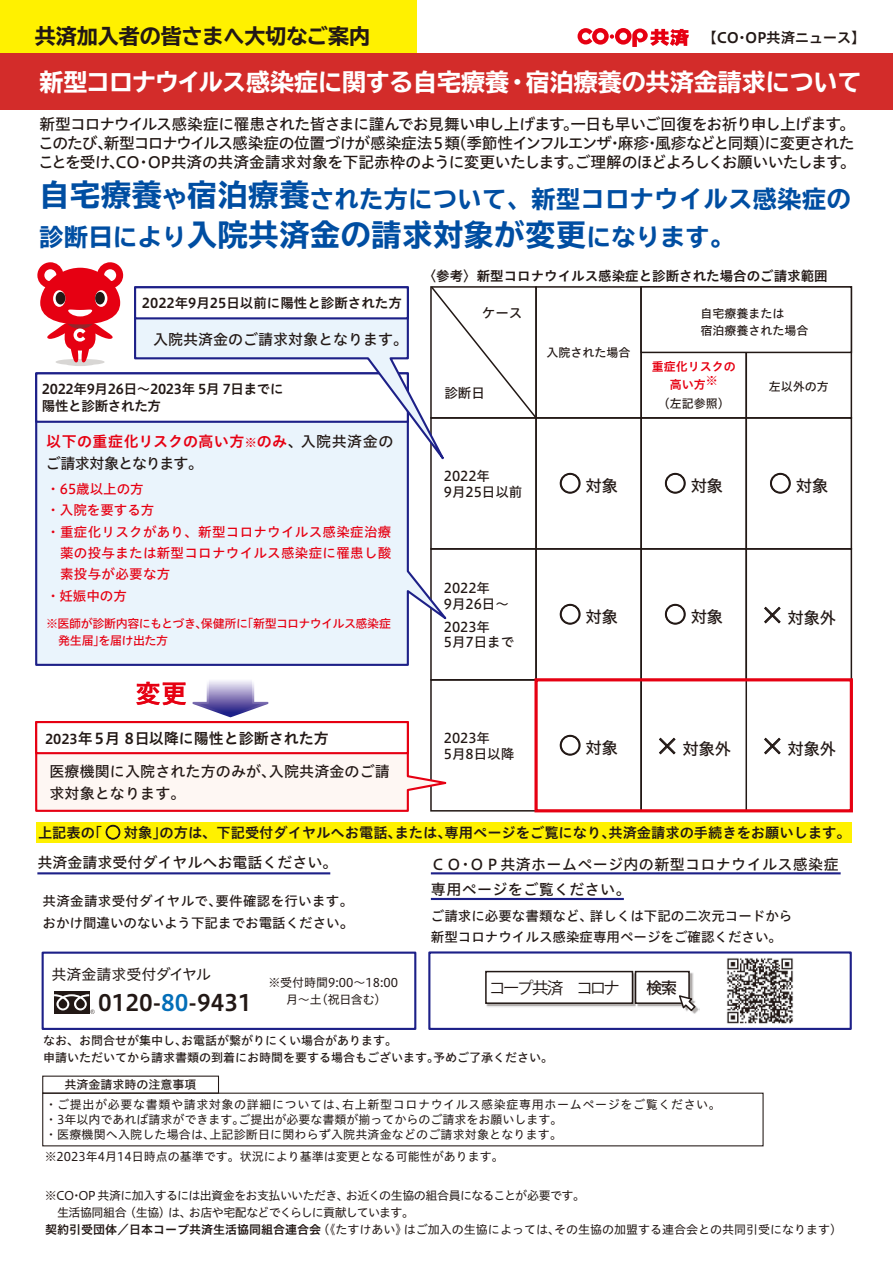
<style>
.page{position:relative;width:893px;height:1263px;background:#fff}
.page>*{position:absolute;margin:0;border:0;box-sizing:border-box;transform-origin:0 0}
.t1{font:700 expanded 30px "TBUD Go Std";letter-spacing:.025em;color:#004ea2}
.t2{font:25.5px "Hiragino UD Sans Std W6";color:#e60012}
.t3{font:700 expanded 24px "TBUD Go Std";color:#fff}
.t4{font:700 expanded 24px "TBUD Go Std";letter-spacing:.025em;color:#004ea2}
.t5{font:22.5px "Hiragino UD Sans Std W6";color:#221815}
.t6{font:700 expanded 21px "TBUD Go Std";color:#221815}
.t7{font:16.5px "Hiragino UD Sans Std W5";letter-spacing:-.03em;color:#221815}
.t8{font:16.5px "Koz Go Pr 6 N";letter-spacing:-.16em;color:#221815}
.t9{font:15.75px/19.2px "Hiragino UD Sans Std W5";letter-spacing:-.03em;color:#221815;text-align:justify}
.t10{font:15px/21.3px "Hiragino UD Sans Std W5";letter-spacing:.01em;color:#221815}
.t11{font:15px "Hiragino UD Sans Std W6";letter-spacing:.025em;color:#e60012}
.t12{font:15px "Hiragino UD Sans Std W6";color:#221815}
.t13{font:15px "Hiragino UD Sans Std W5";letter-spacing:-.055em;color:#221815}
.t14{font:15px "Hiragino UD Sans Std W4";color:#221815}
.t15{font:14.55px "Hiragino UD Sans Std W6";letter-spacing:-.02em;color:#221815}
.t16{font:14.25px "Hiragino UD Sans Std W6";color:#221815}
.t17{font:13.5px/15.8px "Hiragino UD Sans Std W5";color:#221815}
.t18{font:13.5px/21.3px "Hiragino UD Sans Std W5";letter-spacing:.025em;color:#e60012}
.t19{font:13.5px "Hiragino UD Sans Std W6";color:#221815}
.t20{font:13.5px/17px "Hiragino UD Sans Std W6";letter-spacing:-.02em;color:#221815}
.t21{font:12px/14.9px "Hiragino UD Sans Std W4";color:#221815}
.t22{font:12px/17px "Hiragino UD Sans Std W4";letter-spacing:-.035em;color:#221815}
.t23{font:12px/17px "Hiragino UD Sans Std W5";color:#221815}
.t24{font:12px/17px "Hiragino UD Sans Std W5";letter-spacing:-.035em;color:#e60012}
.t25{font:12px/18.3px "Hiragino UD Sans Std W6";color:#e60012;text-align:center}
.s1{font-size:30px}
.s2{font-size:24px}
.s3{font-size:12px}
.s4{font-family:"Hiragino UD Sans Std W5";color:#221815}
.s5{font-size:13.5px}
.s6{font-size:22.5px}
.s7{font-family:"Koz Go Pr 6 N";font-size:24px}
.s8{font-size:15.15px}
.s9{font-size:17.85px}
.s10{color:#036eb8}
.s11{font-family:"Hiragino UD Sans Std W6"}
</style>
<div class="page">
<div style="left:42px;top:1075px;width:177px;height:19px;border:1px solid #221815"></div>
<div style="left:0;top:0;width:417px;height:53px;background:#fff100"></div>
<div style="left:0;top:53px;width:893px;height:56px;background:#d32c2a"></div>
<div style="left:36px;top:822px;width:815px;height:20px;background:#fff100"></div>
<svg style="left:578px;top:28px;width:111px;height:19px"></svg>
<svg style="left:106px;top:825px;width:14px;height:14px"></svg>
<svg style="left:560px;top:473px;width:20px;height:21px"></svg>
<svg style="left:665px;top:473px;width:21px;height:21px"></svg>
<svg style="left:770px;top:473px;width:21px;height:21px"></svg>
<svg style="left:764px;top:607px;width:17px;height:16px"></svg>
<svg style="left:764px;top:738px;width:17px;height:16px"></svg>
<svg style="left:659px;top:738px;width:17px;height:16px"></svg>
<svg style="left:665px;top:604px;width:21px;height:20px"></svg>
<svg style="left:560px;top:604px;width:20px;height:20px"></svg>
<svg style="left:560px;top:735px;width:20px;height:20px"></svg>
<div style="left:430px;top:548px;width:107px;height:133px;border:2px solid #221815"></div>
<div style="left:430px;top:679px;width:107px;height:132px;border:2px solid #221815"></div>
<div style="left:535px;top:286px;width:107px;height:133px;border:2px solid #221815"></div>
<div style="left:535px;top:417px;width:107px;height:133px;border:2px solid #221815"></div>
<div style="left:535px;top:548px;width:107px;height:133px;border:2px solid #221815"></div>
<div style="left:640px;top:286px;width:107px;height:133px;border:2px solid #221815"></div>
<div style="left:640px;top:548px;width:107px;height:133px;border:2px solid #221815"></div>
<div style="left:640px;top:417px;width:107px;height:133px;border:2px solid #221815"></div>
<div style="left:640px;top:679px;width:107px;height:132px;border:2px solid #221815"></div>
<div style="left:745px;top:286px;width:107px;height:133px;border:2px solid #221815"></div>
<div style="left:640px;top:286px;width:212px;height:67px;background:#fff;border:2px solid #221815"></div>
<div style="left:745px;top:417px;width:107px;height:133px;border:2px solid #221815"></div>
<div style="left:745px;top:548px;width:107px;height:133px;border:2px solid #221815"></div>
<svg style="left:446px;top:286px;width:92px;height:134px"></svg>
<div style="left:534px;top:678px;width:319px;height:134px;border:3px solid #e60012"></div>
<svg style="left:35px;top:371px;width:413px;height:296px;background:#e6eff8"></svg>
<div style="left:35px;top:372px;width:374px;height:51px;background:#fff;border:2px solid #1d2088"></div>
<svg style="left:133px;top:286px;width:313px;height:175px"></svg>
<div style="left:134px;top:286px;width:275px;height:33px;background:#fff;border:2px solid #1d2088"></div>
<svg style="left:37px;top:262px;width:86px;height:104px"></svg>
<svg style="left:35px;top:668px;width:413px;height:144px"></svg>
<div style="left:42px;top:951px;width:374px;height:79px;border:2px solid #1d2088"></div>
<div style="left:54px;top:991px;width:35px;height:23px;background:#221815"></div>
<svg style="left:54px;top:994px;width:41px;height:20px"></svg>
<hr style="left:37px;top:872px;width:293px;height:2px;background:#1d2088">
<img style="left:727px;top:958px;width:66px;height:66px">
<div style="left:428px;top:951px;width:424px;height:79px;border:2px solid #1d2088"></div>
<img style="left:486px;top:971px;width:213px;height:43px">
<div style="left:485px;top:971px;width:148px;height:33px;background:#fff;border:2px solid #221815"></div>
<div style="left:635px;top:971px;width:55px;height:33px;background:#fff;border:2px solid #221815"></div>
<svg style="left:677px;top:994px;width:20px;height:18px"></svg>
<hr style="left:431px;top:872px;width:410px;height:2px;background:#1d2088">
<hr style="left:431px;top:898px;width:193px;height:2px;background:#1d2088">
<h3 class="t6" style="left:35px;top:25px;width:337px">共済加入者の皆さまへ大切なご案内</h3>
<p class="t15" style="left:702px;top:26px;width:165px">【CO･OP共済ニュース】</p>
<h3 class="t3" style="left:39px;top:68px;width:824px">新型コロナウイルス感染症に関する自宅療養・宿泊療養の共済金請求について</h3>
<h3 class="t9" style="left:38px;top:114px;width:819px">新型コロナウイルス感染症に罹患された皆さまに謹んでお見舞い申し上げます。一日も早いご回復をお祈り申し上げます。このたび、新型コロナウイルス感染症の位置づけが感染症法５類（季節性インフルエンザ・麻疹・風疹などと同類）に変更されたことを受け、CO・OP共済の共済金請求対象を下記赤枠のように変更いたします。ご理解のほどよろしくお願いいたします。</h3>
<h3 class="t4" style="left:40px;top:185px;width:813px"><span class="s1">自宅療養</span>や<span class="s1">宿泊療養</span>された方について、新型コロナウイルス感染症の</h3>
<h1 class="t1" style="left:40px;top:218px;width:696px"><span class="s2">診断日により</span>入院共済金の請求対象が変更<span class="s2">になります。</span></h1>
<p class="t19" style="left:142px;top:292px;width:261px">2022年9月25日以前に陽性と診断された方</p>
<p class="t10" style="left:153px;top:327px;width:257px">入院共済金のご請求対象となります。</p>
<p class="t20" style="left:42px;top:379px;width:243px">2022年9月26日～2023年 5月 7日までに陽性と診断された方</p>
<p class="t11" style="left:46px;top:430px;width:349px">以下の重症化リスクの高い方<span class="s3">※</span>のみ<span class="s4">、入院共済金の</span></p>
<p class="t13" style="left:46px;top:452px;width:159px">ご請求対象となります。</p>
<p class="t18" style="left:46px;top:478px;width:346px">・65歳以上の方<br>・入院を要する方<br>・重症化リスクがあり、新型コロナウイルス感染症治療　薬の投与または新型コロナウイルス感染症に罹患し酸　素投与が必要な方<br>・妊娠中の方</p>
<p class="t24" style="left:46px;top:614px;width:347px">※医師が診断内容にもとづき､保健所に｢新型コロナウイルス感染症　発生届｣を届け出た方</p>
<h2 class="t2" style="left:135px;top:674px;width:53px">変更</h2>
<p class="t12" style="left:45px;top:727px;width:285px"><span class="s5">2023</span>年５月 ８日以降に陽性と診断された方</p>
<p class="t10" style="left:49px;top:760px;width:342px">医療機関に入院された方のみが､入院共済金のご請求対象となります｡</p>
<p class="t19" style="left:423px;top:265px;width:407px">〈参考〉新型コロナウイルス感染症と診断された場合のご請求範囲</p>
<p class="t17" style="left:482px;top:304px;width:42px">ケース</p>
<p class="t23" style="left:701px;top:304px;width:109px">自宅療養または<br>宿泊療養された場合</p>
<p class="t23" style="left:547px;top:343px;width:85px">入院された場合</p>
<p class="t17" style="left:444px;top:384px;width:42px">診断日</p>
<p class="t25" style="left:652px;top:357px;width:85px">重症化リスクの高い方※</p>
<p class="t23" style="left:658px;top:394px;width:73px">（左記参照）</p>
<p class="t23" style="left:769px;top:377px;width:61px">左以外の方</p>
<p class="t17" style="left:444px;top:468px;width:80px">2022年<br>9月25日以前</p>
<h3 class="t7" style="left:559px;top:473px;width:61px"><span class="s6">○</span> 対象</h3>
<h3 class="t7" style="left:664px;top:473px;width:61px"><span class="s6">○</span> 対象</h3>
<h3 class="t7" style="left:769px;top:473px;width:61px"><span class="s6">○</span> 対象</h3>
<p class="t17" style="left:444px;top:579px;width:67px">2022年<br>9月26日～</p>
<p class="t17" style="left:444px;top:618px;width:72px">2023年<br>5月7日まで</p>
<h3 class="t7" style="left:559px;top:604px;width:61px"><span class="s6">○</span> 対象</h3>
<h3 class="t7" style="left:664px;top:604px;width:61px"><span class="s6">○</span> 対象</h3>
<h3 class="t7" style="left:760px;top:605px;width:77px"><span class="s7">×</span> 対象外</h3>
<p class="t17" style="left:444px;top:730px;width:72px">2023年<br>5月8日以降</p>
<h3 class="t7" style="left:559px;top:735px;width:61px"><span class="s6">○</span> 対象</h3>
<h3 class="t7" style="left:655px;top:736px;width:182px"><span class="s7">×</span> 対象外 <span class="s7">×</span> 対象外</h3>
<p class="t16" style="left:38px;top:821px;width:814px">上記表の｢ ◯ 対象｣の方は、下記受付ダイヤルへお電話､または､専用ページをご覧になり､共済金請求の手続きをお願いします。</p>
<p class="t10" style="left:37px;top:851px;width:301px">共済金請求受付ダイヤルへお電話ください。</p>
<p class="t17" style="left:43px;top:890px;width:314px;line-height:21.3px">共済金請求受付ダイヤルで､要件確認を行います｡おかけ間違いのないよう下記までお電話ください<span class="s8">。</span></p>
<p class="t14" style="left:51px;top:963px;width:161px">共済金請求受付ダイヤル</p>
<h3 class="t5" style="left:56px;top:986px;width:198px"><span class="s9">　</span> 0120-<span class="s10">80</span>-9431</h3>
<p class="t21" style="left:269px;top:974px;width:131px;line-height:16.5px;text-align:center">※受付時間9:00～18:00月～土（祝日含む）</p>
<p class="t10" style="left:431px;top:850px;width:409px;line-height:25.5px">ＣＯ･ＯＰ共済ホームページ内の新型コロナウイルス感染症専用ページをご覧ください。</p>
<p class="t17" style="left:431px;top:904px;width:363px;line-height:21.3px">ご請求に必要な書類など､ 詳しくは下記の二次元コードから新型コロナウイルス感染症専用ページをご確認ください。</p>
<h3 class="t8" style="left:489px;top:979px;width:132px">コープ共済　コロナ</h3>
<h3 class="t7" style="left:646px;top:975px;width:33px">検索</h3>
<p class="t23" style="left:43px;top:1031px;width:506px">なお、お問合せが集中し､お電話が繋がりにくい場合があります。<br>申請いただいてから請求書類の到着にお時間を要する場合もございます｡予めご了承ください｡</p>
<p class="t23" style="left:64px;top:1075px;width:134px">共済金請求時の注意事項</p>
<p class="t21" style="left:45px;top:1096px;width:677px">・ご提出が必要な書類や請求対象の詳細については､右上新型コロナウイルス感染症専用ホームページをご覧ください。・3年以内であれば請求ができます｡ご提出が必要な書類が揃ってからのご請求をお願いします。<br>・医療機関へ入院した場合は､上記診断日に関わらず入院共済金などのご請求対象となります。</p>
<p class="t21" style="left:45px;top:1148px;width:460px">※2023年4月14日時点の基準です。状況により基準は変更となる可能性があります。</p>
<p class="t22" style="left:45px;top:1186px;width:799px">※CO･OP 共済に加入するには出資金をお支払いいただき、お近くの生協の組合員になることが必要です。<br>　生活協同組合（生協）は、お店や宅配などでくらしに貢献しています。<br><span class="s11">契約引受団体／日本コープ共済生活協同組合連合会</span>（《たすけあい》はご加入の生協によっては、その生協の加盟する連合会との共同引受になります）</p>
</div>
